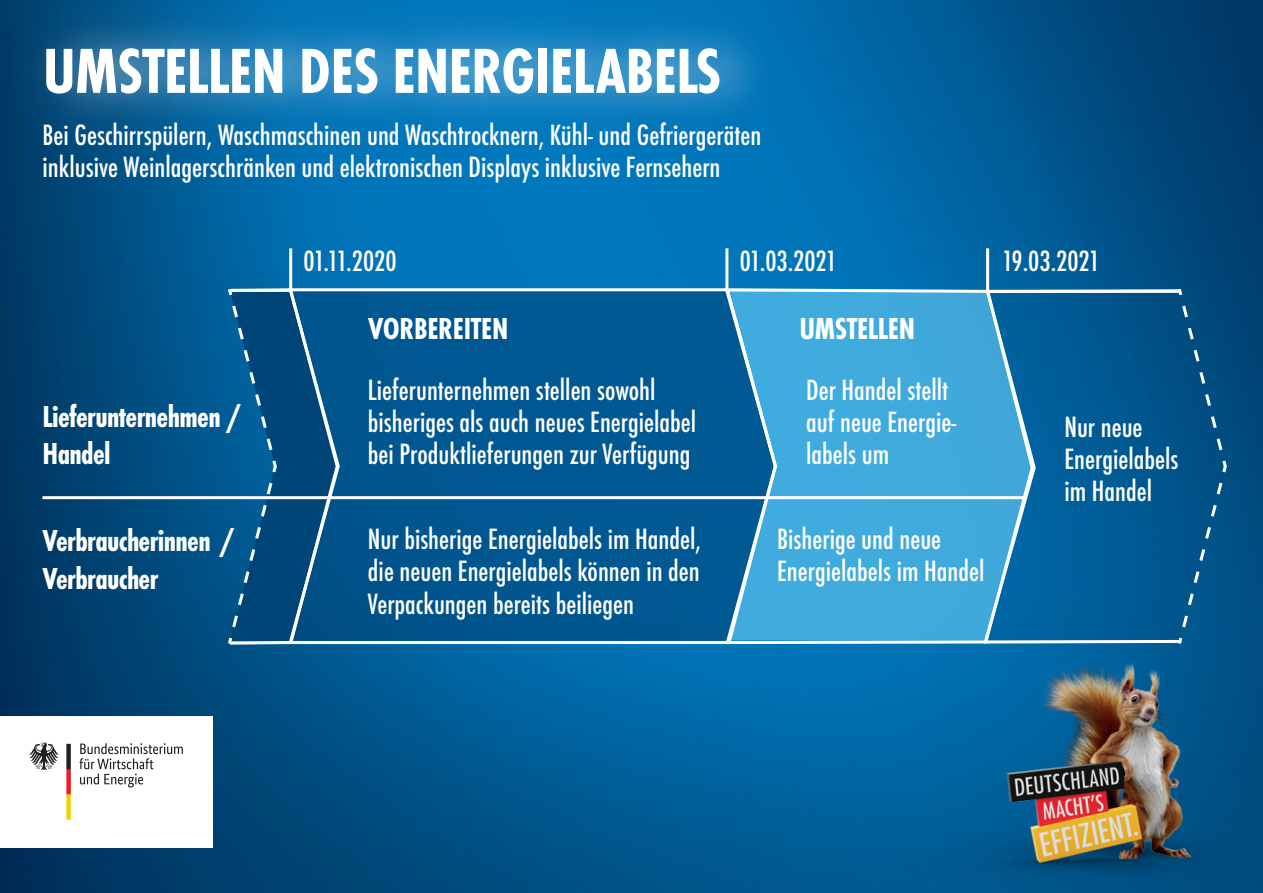
<style>
.page{position:relative;width:1263px;height:893px;background:#fff}
.page>*{position:absolute;margin:0;border:0;box-sizing:border-box;transform-origin:0 0}
.t1{font:700 66px "Futura PT Cond";letter-spacing:-.01em;color:#fff}
.t2{font:700 31.5px/37.8px "Futura PT Cond";letter-spacing:-.02em;color:#fff}
.t3{font:500 condensed 27px/32.1px "Futura";color:#fff}
</style>
<div class="page">
<img style="left:0;top:0;width:1263px;height:893px">
<div style="left:778px;top:287px;width:257px;height:359px;background:#40aadd"></div>
<div style="left:0;top:0;width:780px;height:156px;background:#fff;opacity:.2"></div>
<svg style="left:340px;top:286px;width:438px;height:360px;background:#096098"></svg>
<svg style="left:981px;top:288px;width:195px;height:357px;background:#126ba2"></svg>
<svg style="left:1176px;top:286px;width:52px;height:361px;background:#085589"></svg>
<hr style="left:289px;top:248px;width:3px;height:42px;background:#fff">
<hr style="left:725px;top:248px;width:3px;height:42px;background:#fff">
<hr style="left:986px;top:248px;width:3px;height:42px;background:#fff">
<hr style="left:43px;top:496px;width:982px;height:3px;background:#fff">
<svg style="left:226px;top:286px;width:114px;height:361px;background:#11598b"></svg>
<div style="left:0;top:716px;width:212px;height:131px;background:#fff"></div>
<svg style="left:79px;top:743px;width:104px;height:44px"></svg>
<svg style="left:29px;top:743px;width:30px;height:27px"></svg>
<svg style="left:66px;top:744px;width:5px;height:76px"></svg>
<img style="left:850px;top:668px;width:413px;height:225px">
<img style="left:985px;top:657px;width:215px;height:226px">
<h1 class="t1" style="left:43px;top:33px;width:680px">UMSTELLEN DES ENERGIELABELS</h1>
<p class="t3" style="left:43px;top:119px;width:720px">Bei Geschirrspülern, Waschmaschinen und Waschtrocknern, Kühl- und Gefriergeräten inklusive Weinlagerschränken und elektronischen Displays inklusive Fernsehern</p>
<p class="t2" style="left:43px;top:397px;width:201px">Lieferunternehmen /<br>Handel</p>
<p class="t2" style="left:43px;top:522px;width:194px">Verbraucherinnen /<br>Verbraucher</p>
<p class="t3" style="left:304px;top:245px;width:94px">01.11.2020</p>
<p class="t2" style="left:368px;top:309px;width:142px">VORBEREITEN</p>
<p class="t3" style="left:740px;top:245px;width:99px">01.03.2021</p>
<p class="t3" style="left:1002px;top:245px;width:100px">19.03.2021</p>
<p class="t2" style="left:799px;top:309px;width:117px">UMSTELLEN</p>
<p class="t3" style="left:368px;top:374px;width:330px">Lieferunternehmen stellen sowohl bisheriges als auch neues Energielabel bei Produktlieferungen zur Verfügung</p>
<p class="t3" style="left:806px;top:374px;width:152px">Der Handel stellt auf neue Energie&shy;labels um</p>
<p class="t3" style="left:368px;top:523px;width:334px;text-align:justify">Nur bisherige Energielabels im Handel, die neuen Energielabels können in den Verpackungen bereits beiliegen</p>
<p class="t3" style="left:777px;top:523px;width:209px">Bisherige und neue<br>Energielabels im Handel</p>
<p class="t3" style="left:1064px;top:411px;width:116px">Nur neue<br>Energielabels im Handel</p>
</div>
